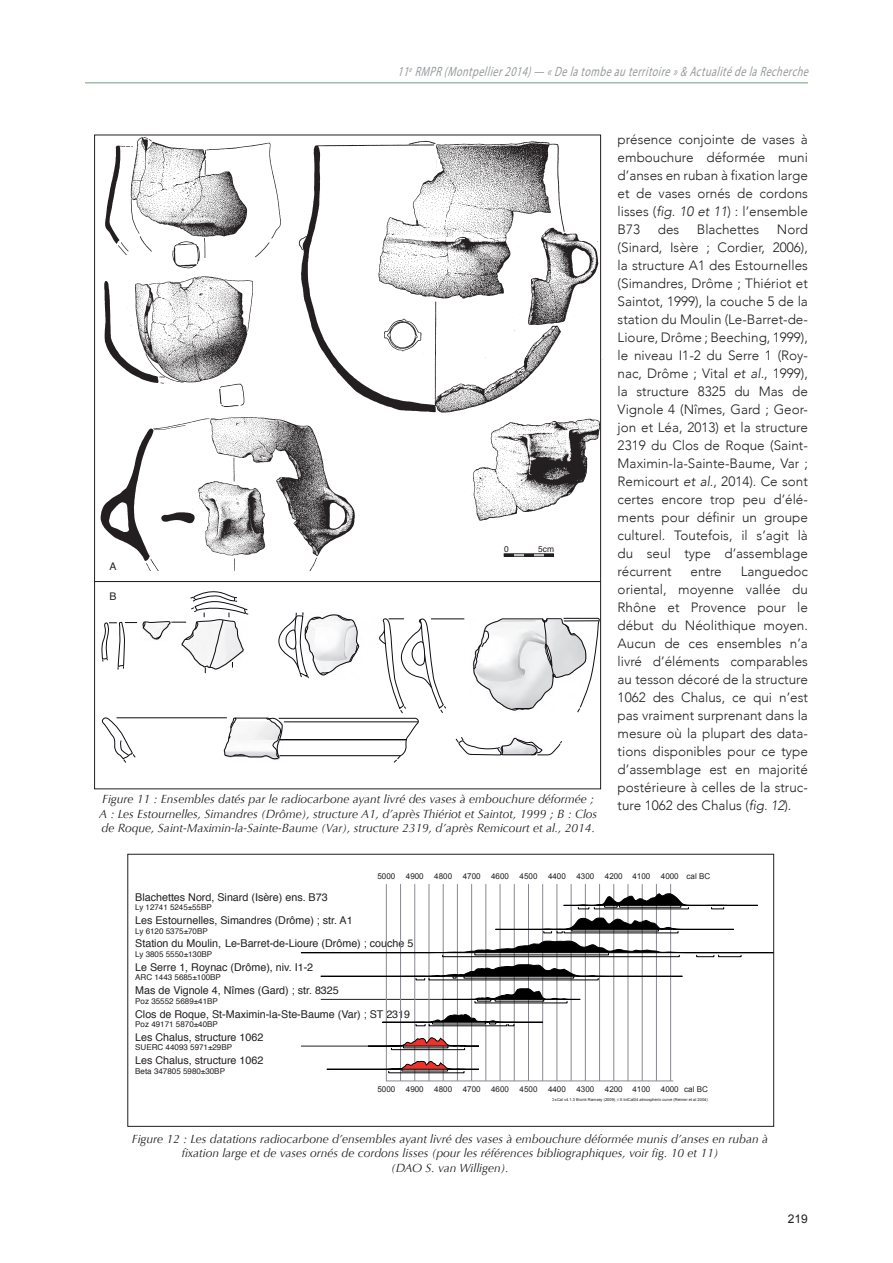
<style>
.page{position:relative;width:893px;height:1263px;background:#fff}
.page>*{position:absolute;margin:0;border:0;box-sizing:border-box;transform-origin:0 0}
.texte_1{font:300 13.5px/18px "Avenir";color:#231f20;text-align:justify}
.t1{font:italic 13.5px "Myriad Pro";color:#97999c;scale:.75 1}
.légendes{font:italic 12px/14.4px "Optima";color:#231f20}
.t2{font:12px "Arial";color:#231f20}
.t3{font:10.65px "Helvetica";color:#231f20}
.t4{font:10.5px "Helvetica";color:#231f20}
.t5{font:8.4px "Helvetica";color:#231f20}
.t6{font:8.1px "Helvetica";color:#231f20}
.t7{font:8.1px "Arial";color:#231f20}
.t8{font:4.05px "Arial";color:#231f20}
.s1{font-style:italic}
</style>
<div class="page">
<hr style="left:85px;top:82px;width:723px;height:1px;background:#769d79">
<img style="left:472px;top:614px;width:130px;height:99px">
<svg style="left:101px;top:622px;width:36px;height:48px"></svg>
<hr style="left:117px;top:717px;width:110px;height:1px;background:#0f0c12">
<svg style="left:101px;top:717px;width:35px;height:46px"></svg>
<hr style="left:431px;top:619px;width:33px;height:1px;background:#0f0c12">
<svg style="left:455px;top:737px;width:107px;height:19px"></svg>
<svg style="left:473px;top:618px;width:126px;height:95px"></svg>
<svg style="left:143px;top:591px;width:303px;height:172px"></svg>
<svg style="left:504px;top:554px;width:10px;height:2px"></svg>
<svg style="left:524px;top:554px;width:10px;height:2px"></svg>
<svg style="left:544px;top:554px;width:9px;height:2px"></svg>
<img style="left:472px;top:417px;width:130px;height:106px">
<img style="left:298px;top:136px;width:305px;height:281px">
<img style="left:100px;top:413px;width:261px;height:157px">
<img style="left:104px;top:276px;width:149px;height:131px">
<img style="left:105px;top:137px;width:176px;height:132px">
<hr style="left:95px;top:581px;width:506px;height:1px;background:#231f20">
<hr style="left:321px;top:999px;width:121px;height:1px;background:#231f20">
<hr style="left:301px;top:1046px;width:67px;height:1px;background:#231f20">
<svg style="left:386px;top:884px;width:288px;height:197px"></svg>
<hr style="left:400px;top:884px;width:1px;height:197px;background:#878a91">
<hr style="left:414px;top:884px;width:1px;height:197px;background:#878a91">
<hr style="left:429px;top:884px;width:1px;height:197px;background:#878a91">
<hr style="left:443px;top:884px;width:1px;height:197px;background:#878a91">
<hr style="left:457px;top:884px;width:1px;height:197px;background:#878a91">
<hr style="left:471px;top:884px;width:1px;height:197px;background:#878a91">
<hr style="left:486px;top:884px;width:1px;height:197px;background:#878a91">
<hr style="left:500px;top:884px;width:1px;height:197px;background:#878a91">
<hr style="left:514px;top:884px;width:1px;height:197px;background:#878a91">
<hr style="left:528px;top:884px;width:1px;height:197px;background:#878a91">
<hr style="left:542px;top:884px;width:1px;height:197px;background:#878a91">
<hr style="left:557px;top:884px;width:1px;height:197px;background:#878a91">
<hr style="left:571px;top:884px;width:1px;height:197px;background:#878a91">
<hr style="left:585px;top:884px;width:1px;height:197px;background:#878a91">
<hr style="left:599px;top:884px;width:1px;height:197px;background:#878a91">
<hr style="left:613px;top:884px;width:1px;height:197px;background:#878a91">
<hr style="left:628px;top:884px;width:1px;height:197px;background:#878a91">
<hr style="left:642px;top:884px;width:1px;height:197px;background:#878a91">
<hr style="left:656px;top:884px;width:1px;height:197px;background:#878a91">
<hr style="left:670px;top:884px;width:1px;height:197px;background:#878a91">
<svg style="left:368px;top:1037px;width:111px;height:9px"></svg>
<div style="left:391px;top:1048px;width:74px;height:2px;border:1px solid #000"></div>
<svg style="left:327px;top:1061px;width:152px;height:8px"></svg>
<div style="left:402px;top:1069px;width:46px;height:2px;border:1px solid #000"></div>
<svg style="left:382px;top:1014px;width:161px;height:12px"></svg>
<svg style="left:442px;top:988px;width:139px;height:13px"></svg>
<div style="left:495px;top:999px;width:49px;height:2px;border:1px solid #000"></div>
<svg style="left:320px;top:964px;width:363px;height:16px"></svg>
<svg style="left:301px;top:941px;width:471px;height:16px"></svg>
<div style="left:718px;top:955px;width:23px;height:2px;border:1px solid #000"></div>
<svg style="left:495px;top:918px;width:239px;height:15px"></svg>
<svg style="left:563px;top:893px;width:195px;height:16px"></svg>
<div style="left:127px;top:854px;width:647px;height:273px;border:1px solid #231f20"></div>
<p class="t1" style="left:398px;top:63px;width:554px">11<sup>e</sup> RMPR(Montpellier2014)— «Delatombeauterritoire»&amp;ActualitédelaRecherche</p>
<p class="t4" style="left:110px;top:558px;width:9px">A</p>
<p class="t4" style="left:110px;top:588px;width:9px">B</p>
<p class="t5" style="left:504px;top:542px;width:6px">0</p>
<p class="t5" style="left:538px;top:542px;width:17px">5cm</p>
<p class="légendes" style="left:99px;top:792px;width:500px">Figure 11 : Ensembles datés par le radiocarbone ayant livré des vases à embouchure déformée ;<br>A : Les Estournelles, Simandres (Drôme), structure A1, d’après Thiériot et Saintot, 1999 ; B : Clos de Roque, Saint-Maximin-la-Sainte-Baume (Var), structure 2319, d’après Remicourt et al., 2014.</p>
<p class="texte_1" style="left:618px;top:130px;width:192px">présence conjointe de vases à embouchure déformée muni d’anses en ruban à fixation large et de vases ornés de cordons lisses (<span class="s1">fig. 10 et 11</span>) : l’ensemble B73</p>
<p class="texte_1" style="left:618px;top:220px;width:192px;text-indent:159px">Nord (Sinard, Isère ; Cordier, 2006), la structure A1 des Estournelles (Simandres, Drôme ; Thiériot et Saintot, 1999), la couche 5 de la station du Moulin (Le-Barret-de-Lioure, Drôme ; Beeching, 1999), le niveau I1-2 du Serre 1 (Roy&shy;nac, Drôme ; Vital <span class="s1">et al.</span>, 1999), la structure 8325 du Mas de Vignole 4 (Nîmes, Gard ; Geor&shy;jon et Léa, 2013) et la structure 2319 du Clos de Roque (Saint-Maximin-la-Sainte-Baume, Var ; Remicourt <span class="s1">et al.</span>, 2014). Ce sont certes encore trop peu d’élé&shy;ments pour définir un groupe culturel. Toutefois, il s’agit là du seul type d’assemblage récurrent</p>
<p class="texte_1" style="left:658px;top:220px;width:23px">des</p>
<p class="texte_1" style="left:697px;top:220px;width:64px">Blachettes</p>
<p class="texte_1" style="left:618px;top:562px;width:192px;text-indent:123px">Languedoc oriental, moyenne vallée du Rhône et Provence pour le début du Néolithique moyen.<br>Aucun de ces ensembles n’a livré d’éléments comparables au tesson décoré de la structure 1062 des Chalus, ce qui n’est pas vraiment surprenant dans la mesure où la plupart des data&shy;tions disponibles pour ce type d’assemblage est en majorité postérieure à celles de la struc&shy;ture 1062 des Chalus (<span class="s1">fig. 12</span>).</p>
<p class="texte_1" style="left:690px;top:562px;width:33px">entre</p>
<p class="t3" style="left:135px;top:889px;width:194px">Blachettes Nord, Sinard (Isère) ens. B73</p>
<p class="t6" style="left:135px;top:901px;width:78px">Ly 12741 5245±55BP</p>
<p class="t3" style="left:135px;top:912px;width:219px">Les Estournelles, Simandres (Drôme) ; str. A1</p>
<p class="t6" style="left:135px;top:925px;width:74px">Ly 6120 5375±70BP</p>
<p class="t7" style="left:377px;top:870px;width:19px">5000</p>
<p class="t7" style="left:406px;top:870px;width:19px">4900</p>
<p class="t7" style="left:434px;top:870px;width:19px">4800</p>
<p class="t7" style="left:463px;top:870px;width:19px">4700</p>
<p class="t7" style="left:491px;top:870px;width:19px">4600</p>
<p class="t7" style="left:520px;top:870px;width:19px">4500</p>
<p class="t7" style="left:548px;top:870px;width:19px">4400</p>
<p class="t7" style="left:576px;top:870px;width:19px">4300</p>
<p class="t7" style="left:605px;top:870px;width:47px">4200 4100</p>
<p class="t7" style="left:661px;top:870px;width:19px">4000</p>
<p class="t3" style="left:135px;top:935px;width:280px">Station du Moulin, Le-Barret-de-Lioure (Drôme) ; couche 5</p>
<p class="t6" style="left:135px;top:948px;width:78px">Ly 3805 5550±130BP</p>
<p class="t3" style="left:135px;top:959px;width:179px">Le Serre 1, Roynac (Drôme), niv. I1-2</p>
<p class="t6" style="left:135px;top:971px;width:87px">ARC 1443 5685±100BP</p>
<p class="t3" style="left:135px;top:982px;width:205px">Mas de Vignole 4, Nîmes (Gard) ; str. 8325</p>
<p class="t6" style="left:135px;top:995px;width:84px">Poz 35552 5689±41BP</p>
<p class="t3" style="left:135px;top:1005px;width:276px">Clos de Roque, St-Maximin-la-Ste-Baume (Var) ; ST 2319</p>
<p class="t6" style="left:135px;top:1018px;width:84px">Poz 49171 5870±40BP</p>
<p class="t3" style="left:135px;top:1029px;width:130px">Les Chalus, structure 1062</p>
<p class="t6" style="left:135px;top:1041px;width:98px">SUERC 44093 5971±29BP</p>
<p class="t3" style="left:135px;top:1052px;width:130px">Les Chalus, structure 1062</p>
<p class="t6" style="left:135px;top:1065px;width:91px">Beta 347805 5980±30BP</p>
<p class="t7" style="left:687px;top:870px;width:25px">cal BC</p>
<p class="t7" style="left:684px;top:1083px;width:25px">cal BC</p>
<p class="t7" style="left:377px;top:1083px;width:19px">5000</p>
<p class="t7" style="left:406px;top:1083px;width:19px">4900</p>
<p class="t7" style="left:434px;top:1083px;width:19px">4800</p>
<p class="t7" style="left:463px;top:1083px;width:19px">4700</p>
<p class="t7" style="left:491px;top:1083px;width:19px">4600</p>
<p class="t7" style="left:520px;top:1083px;width:19px">4500</p>
<p class="t7" style="left:548px;top:1083px;width:19px">4400</p>
<p class="t7" style="left:576px;top:1083px;width:19px">4300</p>
<p class="t7" style="left:605px;top:1083px;width:47px">4200 4100</p>
<p class="t7" style="left:661px;top:1083px;width:19px">4000</p>
<p class="t8" style="left:552px;top:1097px;width:157px">OxCal v4.1.3 Bronk Ramsey (2009); r:5 IntCal04 atmospheric curve (Reimer et al 2004)</p>
<p class="légendes" style="left:132px;top:1132px;width:638px;text-align:center">Figure 12 : Les datations radiocarbone d’ensembles ayant livré des vases à embouchure déformée munis d’anses en ruban à fixation large et de vases ornés de cordons lisses (pour les références bibliographiques, voir fig. 10 et 11)<br>(DAO S. van Willigen).</p>
<p class="t2" style="left:788px;top:1211px;width:22px">219</p>
</div>
